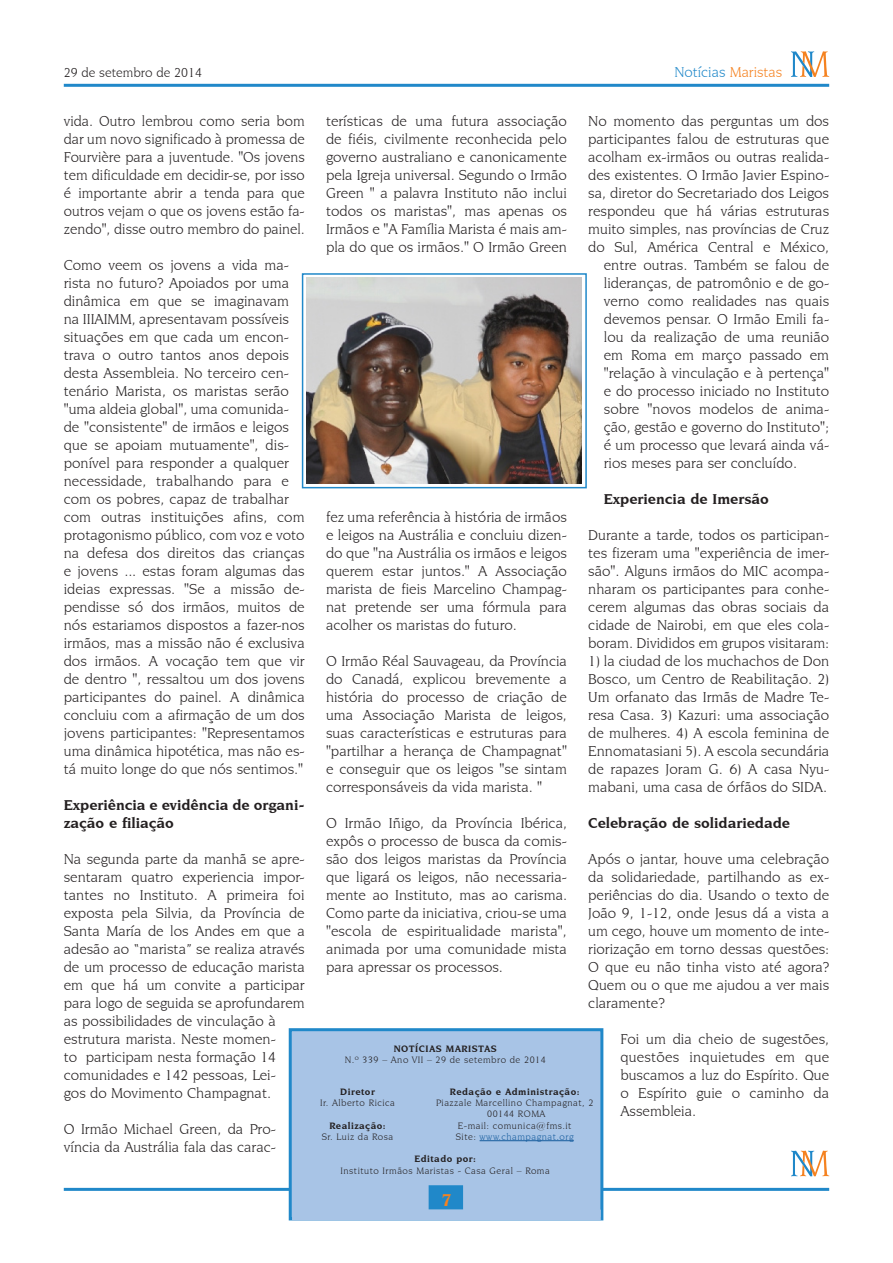
<style>
.page{position:relative;width:893px;height:1263px;background:#fff}
.page>*{position:absolute;margin:0;border:0;box-sizing:border-box;transform-origin:0 0}
.Normale{font:700 18px "Novarese IT Cby BT";color:#f58220}
.paragrafo4{font:15px/18px "Novarese IT Cby BT";color:#231f20;text-align:justify}
.paragrafo4-2{font:700 15px/18px "Novarese IT Cby BT";color:#231f20}
.Normale-2{font:15px "Novarese IT Cby BT";color:#2088c9}
.Normale-3{font:13.5px "Novarese IT Cby BT";color:#231f20}
.Normale-4{font:9.75px "Novarese IT Cby BT";letter-spacing:.05em;color:#231f20}
.Normale-5{font:700 9.75px "Novarese IT Cby BT";letter-spacing:.05em;color:#231f20}
.Normale-6{font:9.75px "Novarese IT Cby BT";letter-spacing:.05em;color:#175d9e}
.s1{color:#f58220}
.s2{color:#231f20}
</style>
<div class="page">
<hr style="left:64px;top:1188px;width:765px;height:3px;background:#2088c9">
<hr style="left:64px;top:84px;width:765px;height:3px;background:#2088c9">
<svg style="left:791px;top:51px;width:38px;height:26px"></svg>
<div style="left:289px;top:1028px;width:314px;height:192px;background:#a8c4e6;border:3px solid #2088c9"></div>
<svg style="left:791px;top:1151px;width:38px;height:25px"></svg>
<div style="left:429px;top:1185px;width:34px;height:24px;background:#2088c9"></div>
<div style="left:292px;top:1209px;width:309px;height:11px;background:#a8c4e6"></div>
<hr style="left:480px;top:1140px;width:94px;height:1px;background:#175d9e">
<img style="left:307px;top:277px;width:274px;height:207px">
<div style="left:302px;top:273px;width:285px;height:215px;border:2px solid #2088c9"></div>
<p class="Normale-3" style="left:64px;top:64px;width:140px">29 de setembro de 2014</p>
<p class="Normale-2" style="left:674px;top:63px;width:110px">Notícias <span class="s1">Maristas</span></p>
<p class="paragrafo4" style="left:64px;top:112px;width:242px">vida. Outro lembrou como seria bom dar um novo significado à promessa de Fourvière para a juventude. "Os jovens tem dificuldade em decidir-se, por isso é importante abrir a tenda para que outros vejam o que os jovens estão fa&shy;zendo", disse outro membro do painel.</p>
<p class="paragrafo4" style="left:64px;top:256px;width:242px;text-align:left">Como veem os jovens a vida ma&shy;rista no futuro? Apoiados por uma dinâmica em que se imaginavam na IIIAIMM, apresentavam possíveis situações em que cada um encon&shy;trava o outro tantos anos depois desta Assembleia. No terceiro cen&shy;tenário Marista, os maristas serão "uma aldeia global", uma comunida&shy;de "consistente" de irmãos e leigos que se apoiam mutuamente", dis&shy;ponível para responder a qualquer necessidade, trabalhando para e com os pobres, capaz de trabalhar com outras instituições afins, com protagonismo público, com voz e voto na defesa dos direitos das crianças e jovens ... estas foram algumas das ideias expressas. "Se a missão de&shy;pendisse só dos irmãos, muitos de nós estariamos dispostos a fazer-nos irmãos, mas a missão não é exclusiva dos irmãos. A vocação tem que vir de dentro ", ressaltou um dos jovens participantes do painel. A dinâmica concluiu com a afirmação de um dos jovens participantes: "Representamos uma dinâmica hipotética, mas não es&shy;tá muito longe do que nós sentimos."</p>
<p class="paragrafo4-2" style="left:64px;top:796px;width:242px">Experiência e evidência de organi&shy;zação e filiação</p>
<p class="paragrafo4" style="left:64px;top:850px;width:242px;text-align:left">Na segunda parte da manhã se apre&shy;sentaram quatro experiencia impor&shy;tantes no Instituto. A primeira foi exposta pela Silvia, da Província de Santa María de los Andes em que a adesão ao “marista” se realiza através de um processo de educação marista em que há um convite a participar para logo de seguida se aprofundarem as possibilidades de vinculação à estrutura marista. Neste momen-<br>to participam nesta formação 14 comunidades e 142 pessoas, Lei-<br>gos do Movimento Champagnat.</p>
<p class="paragrafo4" style="left:64px;top:1120px;width:214px">O Irmão Michael Green, da Pro&shy;víncia da Austrália fala das carac-</p>
<p class="paragrafo4" style="left:326px;top:112px;width:242px">terísticas de uma futura associação de fiéis, civilmente reconhecida pelo governo australiano e canonicamente pela Igreja universal. Segundo o Irmão Green " a palavra Instituto não inclui todos os maristas", mas apenas os Irmãos e "A Família Marista é mais am&shy;pla do que os irmãos." O Irmão Green</p>
<p class="paragrafo4" style="left:588px;top:112px;width:242px">No momento das perguntas um dos</p>
<p class="paragrafo4" style="left:588px;top:130px;width:242px">participantes falou de estruturas que</p>
<p class="paragrafo4" style="left:588px;top:148px;width:242px">acolham ex-irmãos ou outras realida-</p>
<p class="paragrafo4" style="left:588px;top:166px;width:242px">des existentes. O Irmão Javier Espino-</p>
<p class="paragrafo4" style="left:588px;top:184px;width:242px">sa, diretor do Secretariado dos Leigos</p>
<p class="paragrafo4" style="left:588px;top:202px;width:242px">respondeu que há várias estruturas</p>
<p class="paragrafo4" style="left:588px;top:220px;width:242px">muito simples, nas províncias de Cruz</p>
<p class="paragrafo4" style="left:588px;top:238px;width:242px">do Sul, América Central e México,</p>
<p class="paragrafo4" style="left:604px;top:256px;width:227px">entre outras. Também se falou de</p>
<p class="paragrafo4" style="left:604px;top:274px;width:227px">lideranças, de patromônio e de go-</p>
<p class="paragrafo4" style="left:604px;top:292px;width:227px">verno como realidades nas quais</p>
<p class="paragrafo4" style="left:604px;top:310px;width:227px">devemos pensar. O Irmão Emili fa-</p>
<p class="paragrafo4" style="left:604px;top:328px;width:227px">lou da realização de uma reunião</p>
<p class="paragrafo4" style="left:604px;top:346px;width:227px">em Roma em março passado em</p>
<p class="paragrafo4" style="left:604px;top:364px;width:227px">"relação à vinculação e à pertença"</p>
<p class="paragrafo4" style="left:604px;top:382px;width:227px">e do processo iniciado no Instituto</p>
<p class="paragrafo4" style="left:604px;top:400px;width:227px">sobre "novos modelos de anima-</p>
<p class="paragrafo4" style="left:604px;top:418px;width:227px">ção, gestão e governo do Instituto";</p>
<p class="paragrafo4" style="left:604px;top:436px;width:227px">é um processo que levará ainda vá-</p>
<p class="paragrafo4" style="left:604px;top:454px;width:195px">rios meses para ser concluído.</p>
<p class="paragrafo4-2" style="left:604px;top:490px;width:167px">Experiencia de Imersão</p>
<p class="paragrafo4" style="left:588px;top:526px;width:242px">Durante a tarde, todos os participan&shy;tes fizeram uma "experiência de imer&shy;são". Alguns irmãos do MIC acompa&shy;nharam os participantes para conhe&shy;cerem algumas das obras sociais da cidade de Nairobi, em que eles cola&shy;boram. Divididos em grupos visitaram:</p>
<p class="paragrafo4" style="left:588px;top:652px;width:242px">1) la ciudad de los muchachos de Don Bosco, um Centro de Reabilitação. 2)<br>Um orfanato das Irmãs de Madre Te&shy;resa Casa. 3) Kazuri: uma associação de mulheres. 4) A escola feminina de Ennomatasiani 5). A escola secundária de rapazes Joram G. 6) A casa Nyu&shy;mabani, uma casa de órfãos do SIDA.</p>
<p class="paragrafo4-2" style="left:588px;top:814px;width:203px">Celebração de solidariedade</p>
<p class="paragrafo4" style="left:588px;top:850px;width:242px">Após o jantar, houve uma celebração da solidariedade, partilhando as ex&shy;periências do dia. Usando o texto de João 9, 1-12, onde Jesus dá a vista a um cego, houve um momento de inte&shy;riorização em torno dessas questões:<br>O que eu não tinha visto até agora?<br>Quem ou o que me ajudou a ver mais claramente?</p>
<p class="paragrafo4" style="left:620px;top:1030px;width:210px">Foi um dia cheio de sugestões, questões inquietudes em que buscamos a luz do Espírito. Que o Espírito guie o caminho da Assembleia.</p>
<p class="paragrafo4" style="left:326px;top:508px;width:242px">fez uma referência à história de irmãos e leigos na Austrália e concluiu dizen&shy;do que "na Austrália os irmãos e leigos querem estar juntos." A Associação marista de fieis Marcelino Champag&shy;nat pretende ser uma fórmula para acolher os maristas do futuro.</p>
<p class="paragrafo4" style="left:326px;top:652px;width:242px">O Irmão Réal Sauvageau, da Província do Canadá, explicou brevemente a história do processo de criação de uma Associação Marista de leigos, suas características e estruturas para "partilhar a herança de Champagnat" e conseguir que os leigos "se sintam corresponsáveis da vida marista. "</p>
<p class="paragrafo4" style="left:326px;top:814px;width:242px">O Irmão Iñigo, da Província Ibérica, expôs o processo de busca da comis&shy;são dos leigos maristas da Província que ligará os leigos, não necessaria&shy;mente ao Instituto, mas ao carisma.<br>Como parte da iniciativa, criou-se uma "escola de espiritualidade marista", animada por uma comunidade mista para apressar os processos.</p>
<p class="Normale-5" style="left:394px;top:1043px;width:104px">NOTÍCIAS MARISTAS</p>
<p class="Normale-4" style="left:345px;top:1054px;width:202px">N.º 339 – Ano VII – 29 de setembro de 2014</p>
<p class="Normale-5" style="left:340px;top:1085px;width:36px">Diretor</p>
<p class="Normale-4" style="left:320px;top:1097px;width:76px">Ir. Alberto Ricica</p>
<p class="Normale-5" style="left:329px;top:1119px;width:58px">Realização:</p>
<p class="Normale-4" style="left:322px;top:1131px;width:73px">Sr. Luiz da Rosa</p>
<p class="Normale-5" style="left:450px;top:1085px;width:131px">Redação e Administração:</p>
<p class="Normale-4" style="left:436px;top:1097px;width:159px">Piazzale Marcellino Champagnat, 2</p>
<p class="Normale-4" style="left:487px;top:1108px;width:60px">00144 ROMA</p>
<p class="Normale-4" style="left:458px;top:1119px;width:115px">E-mail: comunica@fms.it</p>
<p class="Normale-6" style="left:456px;top:1131px;width:119px"><span class="s2">Site:</span> www.champagnat.org</p>
<p class="Normale-5" style="left:414px;top:1153px;width:63px">Editado por:</p>
<p class="Normale-4" style="left:341px;top:1165px;width:211px">Instituto Irmãos Maristas - Casa Geral – Roma</p>
<p class="Normale" style="left:441px;top:1189px;width:12px">7</p>
</div>
